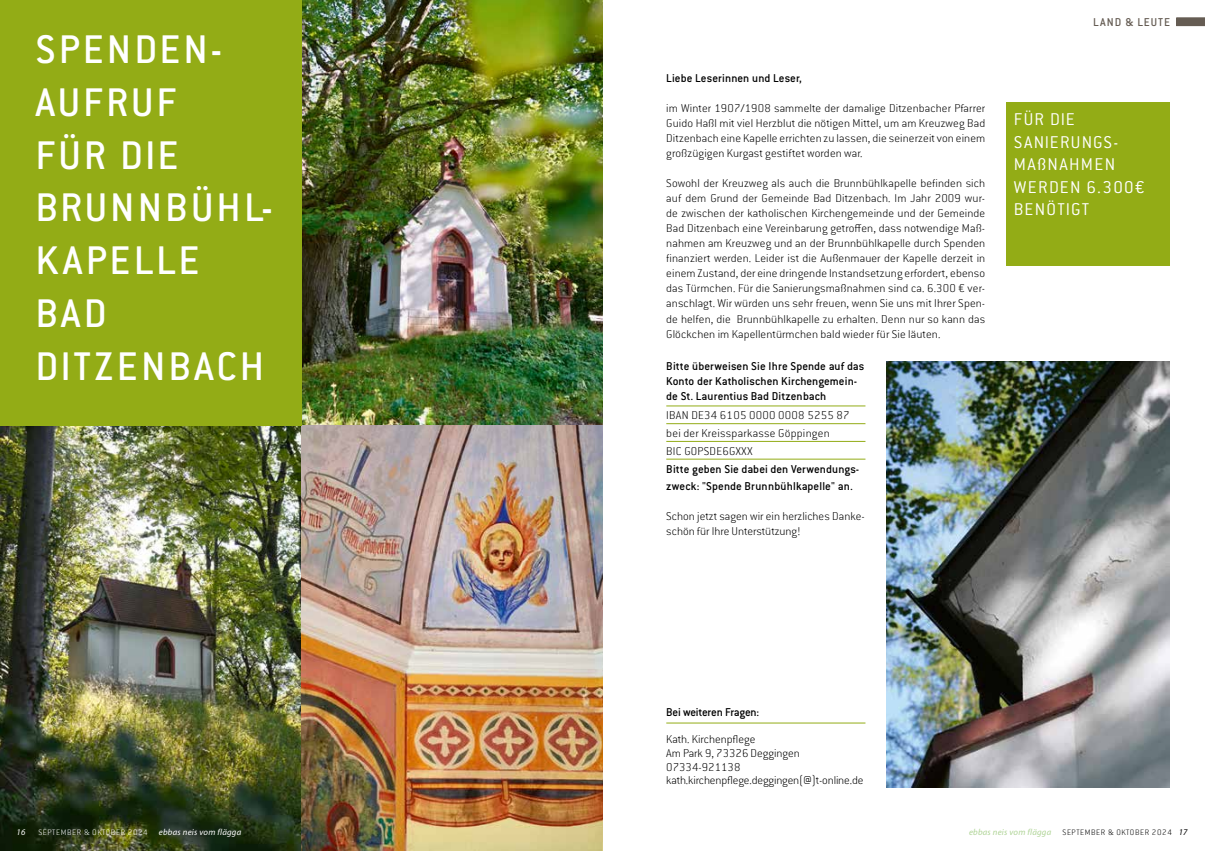
<style>
.page{position:relative;width:1205px;height:851px;background:#fff}
.page>*{position:absolute;margin:0;border:0;box-sizing:border-box;transform-origin:0 0}
.t1{font:500 43.88px/52.8px "Conduit ITC Std";letter-spacing:.07em;color:#fff}
.t2{font:300 18.75px/22.5px "Conduit ITC Std";letter-spacing:.07em;color:#fff}
.t3{font:200 12.5px/15px "Conduit ITC Std";letter-spacing:.01em;color:#000}
.t4{font:500 12.5px/15px "Conduit ITC Std";letter-spacing:.005em;color:#000}
.t5{font:500 12.5px "Conduit ITC Std";letter-spacing:-.02em;color:#000}
.t6{font:500 12.5px "Conduit ITC Std";letter-spacing:.08em;color:#655c53}
.t7{font:200 8.75px "Conduit ITC Std";letter-spacing:.07em;color:#000}
.t8{font:200 8.75px "Conduit ITC Std";letter-spacing:.07em;color:#fff}
.t9{font:italic 8.75px "Myriad Pro";letter-spacing:.025em;color:#fff}
.t10{font:italic 8.75px "Myriad Pro";letter-spacing:.025em;color:#afd496}
.s1{font-family:"Myriad Pro";font-weight:400;font-style:italic}
</style>
<div class="page">
<svg style="left:1176px;top:18px;width:29px;height:8px"></svg>
<img style="left:0;top:425px;width:301px;height:425px">
<img style="left:301px;top:0;width:301px;height:850px">
<img style="left:886px;top:361px;width:283px;height:426px">
<div style="left:0;top:0;width:301px;height:425px;background:#93ac16"></div>
<div style="left:1006px;top:103px;width:163px;height:163px;background:#93ac16"></div>
<hr style="left:666px;top:405px;width:199px;height:1px;background:#93ac16">
<hr style="left:666px;top:423px;width:199px;height:1px;background:#93ac16">
<hr style="left:666px;top:441px;width:199px;height:1px;background:#93ac16">
<hr style="left:666px;top:459px;width:199px;height:1px;background:#93ac16">
<hr style="left:666px;top:722px;width:199px;height:1px;background:#93ac16">
<h1 class="t1" style="left:35px;top:22px;width:239px">SPENDEN-<br>AUFRUF<br>FÜR DIE<br>BRUNNBÜHL-<br>KAPELLE<br>BAD<br>DITZENBACH</h1>
<p class="t9" style="left:17px;top:826px;width:10px">16</p>
<p class="t8" style="left:38px;top:826px;width:111px">SEPTEMBER &amp; OKTOBER 2024</p>
<p class="t9" style="left:159px;top:826px;width:84px">ebbas neis vom flägga</p>
<p class="t4" style="left:666px;top:71px;width:137px">Liebe Leserinnen und Leser,</p>
<p class="t3" style="left:666px;top:101px;width:320px;text-align:justify">im Winter 1907/1908 sammelte der damalige Ditzenbacher Pfarrer Guido Haßl mit viel Herzblut die nötigen Mittel, um am Kreuzweg Bad Ditzenbach eine Kapelle errichten zu lassen, die seinerzeit von einem großzügigen Kurgast gestiftet worden war.</p>
<p class="t3" style="left:666px;top:176px;width:320px;text-align:justify">Sowohl der Kreuzweg als auch die Brunnbühlkapelle befinden sich auf dem Grund der Gemeinde Bad Ditzenbach. Im Jahr 2009 wur&shy;de zwischen der katholischen Kirchengemeinde und der Gemeinde Bad Ditzenbach eine Vereinbarung getroffen, dass notwendige Maß&shy;nahmen am Kreuzweg und an der Brunnbühlkapelle durch Spenden finanziert werden. Leider ist die Außenmauer der Kapelle derzeit in einem Zustand, der eine dringende Instandsetzung erfordert, ebenso das Türmchen. Für die Sanierungsmaßnahmen sind ca. 6.300 € ver&shy;anschlagt. Wir würden uns sehr freuen, wenn Sie uns mit Ihrer Spen&shy;de helfen, die Brunnbühlkapelle zu erhalten. Denn nur so kann das Glöckchen im Kapellentürmchen bald wieder für Sie läuten.</p>
<p class="t4" style="left:666px;top:358px;width:200px">Bitte überweisen Sie Ihre Spende auf das<br>Konto der Katholischen Kirchengemein&shy;de St. Laurentius Bad Ditzenbach</p>
<p class="t3" style="left:666px;top:405px;width:185px;line-height:18.1px">IBAN DE34 6105 0000 0008 5255 87 bei der Kreissparkasse Göppingen<br>BIC GOPSDE6GXXX</p>
<p class="t4" style="left:666px;top:459px;width:195px;line-height:17.5px">Bitte geben Sie dabei den Verwendungs&shy;zweck: "Spende Brunnbühlkapelle" an.</p>
<p class="t3" style="left:666px;top:508px;width:200px">Schon jetzt sagen wir ein herzliches Danke&shy;schön für Ihre Unterstützung!</p>
<p class="t6" style="left:1093px;top:14px;width:78px">LAND &amp; LEUTE</p>
<h2 class="t2" style="left:1014px;top:108px;width:132px">FÜR DIE<br>SANIERUNGS-<br>MAßNAHMEN<br>WERDEN 6.300€<br>BENÖTIGT</h2>
<p class="t5" style="left:666px;top:704px;width:94px">Bei weiteren Fragen:</p>
<p class="t3" style="left:666px;top:732px;width:199px;line-height:13.8px">Kath. Kirchenpflege<br>Am Park 9, 73326 Deggingen<br>07334-921138 kath.kirchenpflege.deggingen(@)t-online.de</p>
<p class="t10" style="left:969px;top:826px;width:84px">ebbas neis vom flägga</p>
<p class="t7" style="left:1062px;top:826px;width:127px">SEPTEMBER &amp; OKTOBER 2024 <span class="s1">17</span></p>
</div>
